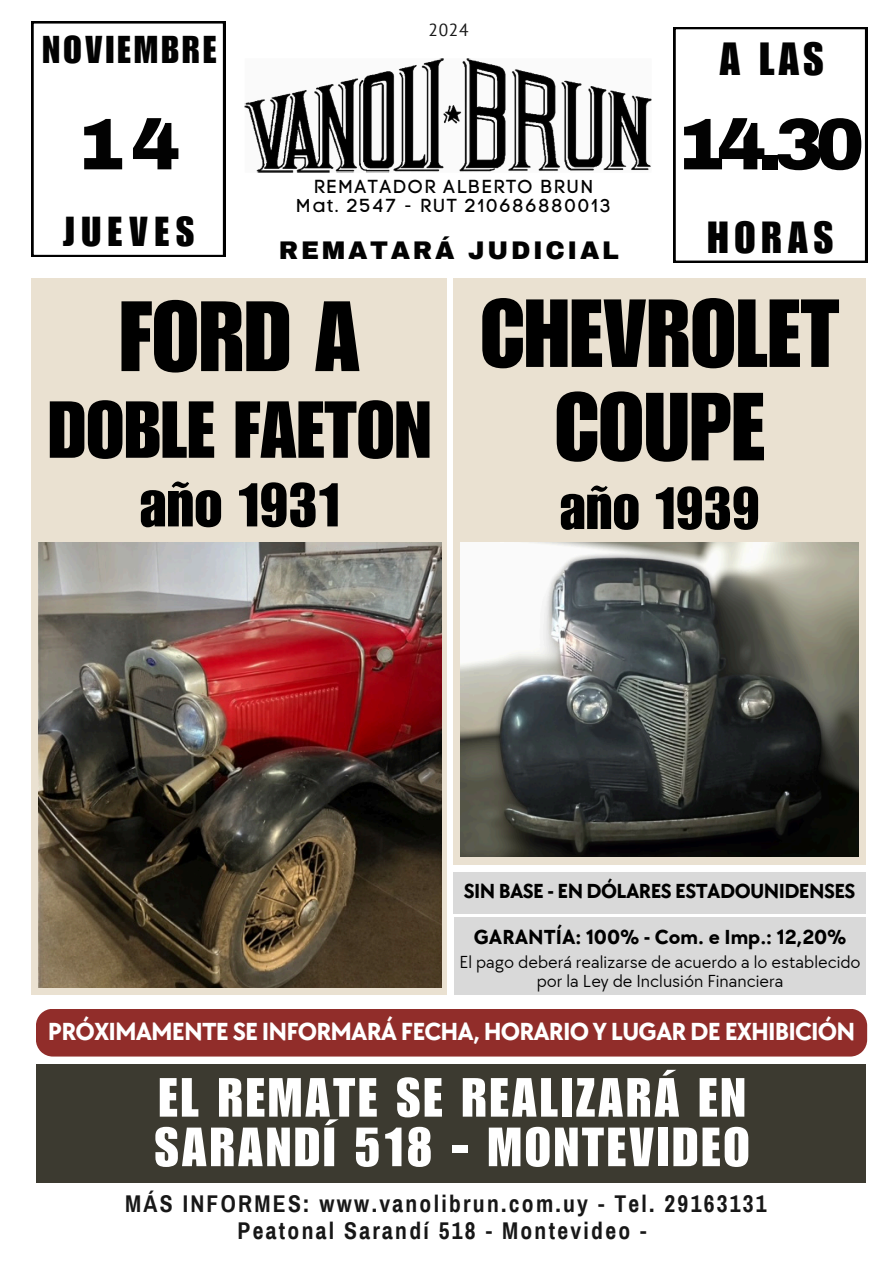
<style>
.page{position:relative;width:894px;height:1264px;background:#fff}
.page>*{position:absolute;margin:0;border:0;box-sizing:border-box;transform-origin:0 0}
.t1{font:97.65px "Impact LT Std";color:#000}
.t2{font:94.5px/93.3px "Impact LT Std";color:#000;text-align:center}
.t3{font:78.9px "Impact LT Std";color:#000}
.t4{font:900 73.05px "Archivo";color:#020202}
.t5{font:60.45px "Impact LT Std";color:#000}
.t6{font:58.5px "Impact LT Std";color:#000}
.t7{font:54px/49.5px "Impact LT Std";letter-spacing:.055em;color:#fff}
.t8{font:45.3px "Impact LT Std";color:#020202}
.t9{font:43.8px "Impact LT Std";letter-spacing:.135em;color:#020202}
.t10{font:40.8px "Impact LT Std";letter-spacing:.17em;color:#020202}
.t11{font:37.8px "Impact LT Std";letter-spacing:.09em;color:#020202}
.t12{font:700 25.5px "TT Chocolates";letter-spacing:-.035em;color:#fff}
.t13{font:900 24.9px "Archivo";letter-spacing:.105em;color:#020202}
.t14{font:700 23.7px "Archivo Narrow";letter-spacing:.095em;color:#171717}
.t15{font:700 21px "TT Chocolates";letter-spacing:-.03em;color:#000}
.t16{font:700 21px "TT Chocolates";color:#000}
.t17{font:18.6px "Code Pro Normal LC";letter-spacing:.085em;color:#020202}
.t18{font:18px/19.2px "TT Chocolates";color:#000;text-align:center}
.t19{font:17.4px "PT Sans";color:#171717}
</style>
<div class="page">
<div style="left:31px;top:278px;width:415px;height:716px;background:#eae1d1"></div>
<div style="left:36px;top:1064px;width:829px;height:118px;background:#3c3a30"></div>
<svg style="left:31px;top:21px;width:194px;height:235px"></svg>
<svg style="left:673px;top:27px;width:193px;height:235px"></svg>
<img style="left:244px;top:58px;width:408px;height:115px">
<div style="left:453px;top:278px;width:412px;height:586px;background:#eae1d1"></div>
<img style="left:38px;top:542px;width:403px;height:445px">
<img style="left:460px;top:542px;width:398px;height:314px">
<div style="left:453px;top:872px;width:412px;height:41px;background:#d9d9d9"></div>
<div style="left:454px;top:917px;width:411px;height:77px;background:#d9d9d9"></div>
<div style="left:36px;top:1009px;width:830px;height:47px;background:#912d2a"></div>
<p class="t11" style="left:43px;top:36px;width:175px">NOVIEMBRE</p>
<p class="t4" style="left:76px;top:105px;width:105px">14</p>
<h2 class="t10" style="left:62px;top:216px;width:133px">JUEVES</h2>
<p class="t19" style="left:428px;top:19px;width:42px">2024</p>
<h5 class="t17" style="left:313px;top:175px;width:281px">REMATADOR ALBERTO BRUN</h5>
<h3 class="t17" style="left:296px;top:195px;width:316px">Mat. 2547 - RUT 210686880013</h3>
<h5 class="t13" style="left:279px;top:237px;width:341px">REMATARÁ JUDICIAL</h5>
<p class="t8" style="left:719px;top:43px;width:106px">A LAS</p>
<h1 class="t4" style="left:676px;top:105px;width:189px">14.30</h1>
<p class="t9" style="left:707px;top:222px;width:127px">HORAS</p>
<p class="t1" style="left:119px;top:301px;width:242px">FORD A</p>
<p class="t3" style="left:48px;top:401px;width:384px">DOBLE FAETON</p>
<p class="t5" style="left:139px;top:483px;width:202px">año 1931</p>
<p class="t2" style="left:480px;top:300px;width:360px">CHEVROLET<br>COUPE</p>
<p class="t6" style="left:559px;top:487px;width:202px">año 1939</p>
<p class="t15" style="left:463px;top:879px;width:393px">SIN BASE - EN DÓLARES ESTADOUNIDENSES</p>
<p class="t16" style="left:474px;top:925px;width:373px">GARANTÍA: 100% - Com. e Imp.: 12,20%</p>
<p class="t18" style="left:459px;top:952px;width:403px">El pago deberá realizarse de acuerdo a lo establecido por la Ley de Inclusión Financiera</p>
<h4 class="t12" style="left:48px;top:1017px;width:808px">PRÓXIMAMENTE SE INFORMARÁ FECHA, HORARIO Y LUGAR DE EXHIBICIÓN</h4>
<p class="t7" style="left:155px;top:1080px;width:596px">EL REMATE SE REALIZARÁ EN<br>SARANDÍ 518 - MONTEVIDEO</p>
<p class="t14" style="left:125px;top:1190px;width:643px">MÁS INFORMES: www.vanolibrun.com.uy - Tel. 29163131</p>
<p class="t14" style="left:237px;top:1217px;width:410px">Peatonal Sarandí 518 - Montevideo -</p>
</div>
